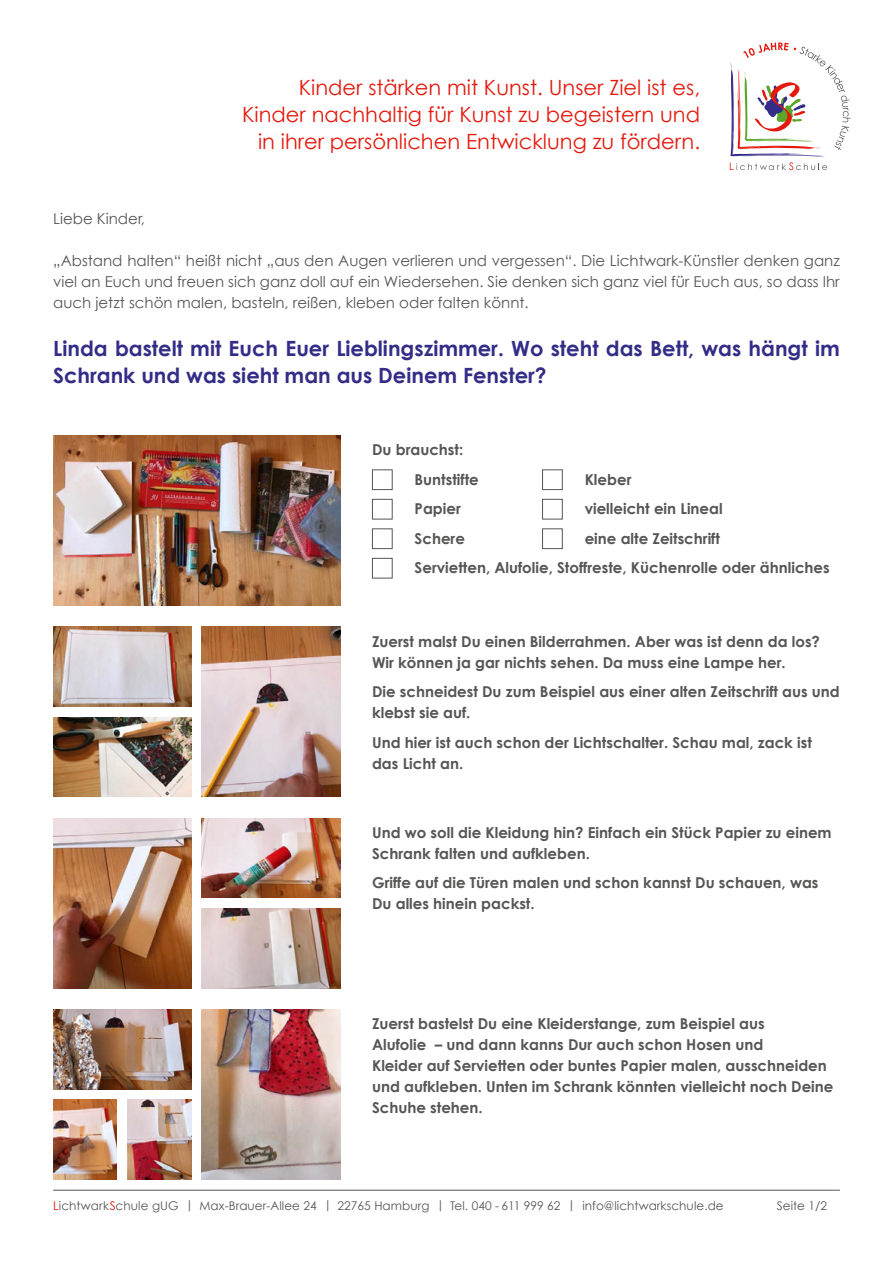
<style>
.page{position:relative;width:893px;height:1263px;background:#fff}
.page>*{position:absolute;margin:0;border:0;box-sizing:border-box;transform-origin:0 0}
.t1{font:21px/27px "Century Gothic";color:#e4190d;text-align:right}
.t2{font:700 21px/27px "Century Gothic";color:#332d88}
.t3{font:700 15px/21px "Century Gothic";color:#565655}
.t4{font:15px/21px "Century Gothic";color:#565655;text-align:justify}
.t5{font:12px "Century Gothic";letter-spacing:.005em;color:#565655}
.s1{color:#e4190d}
</style>
<div class="page">
<hr style="left:53px;top:1190px;width:787px;height:1px;background:#565655">
<svg style="left:730px;top:43px;width:120px;height:127px"></svg>
<div style="left:372px;top:469px;width:21px;height:21px;border:1px solid #565655"></div>
<div style="left:542px;top:469px;width:21px;height:21px;border:1px solid #565655"></div>
<div style="left:372px;top:499px;width:21px;height:20px;border:1px solid #565655"></div>
<div style="left:542px;top:499px;width:21px;height:20px;border:1px solid #565655"></div>
<div style="left:372px;top:528px;width:21px;height:21px;border:1px solid #565655"></div>
<div style="left:542px;top:528px;width:21px;height:21px;border:1px solid #565655"></div>
<div style="left:372px;top:558px;width:21px;height:20px;border:1px solid #565655"></div>
<img style="left:53px;top:435px;width:287px;height:170px">
<img style="left:202px;top:627px;width:138px;height:170px">
<img style="left:53px;top:627px;width:138px;height:79px">
<img style="left:202px;top:818px;width:138px;height:80px">
<img style="left:53px;top:1009px;width:138px;height:80px">
<img style="left:53px;top:717px;width:138px;height:80px">
<img style="left:202px;top:908px;width:138px;height:80px">
<img style="left:202px;top:1009px;width:138px;height:170px">
<img style="left:53px;top:1100px;width:64px;height:79px">
<img style="left:128px;top:1100px;width:63px;height:79px">
<img style="left:53px;top:818px;width:138px;height:170px">
<p class="t1" style="left:242px;top:74px;width:460px">Kinder stärken mit Kunst. Unser Ziel ist es,<br>Kinder nachhaltig für Kunst zu begeistern und in ihrer persönlichen Entwicklung zu fördern.</p>
<p class="t4" style="left:53px;top:208px;width:93px">Liebe Kinder,</p>
<p class="t4" style="left:53px;top:250px;width:788px">„Abstand halten“ heißt nicht „aus den Augen verlieren und vergessen“. Die Lichtwark-Künstler denken ganz viel an Euch und freuen sich ganz doll auf ein Wiedersehen. Sie denken sich ganz viel für Euch aus, so dass Ihr auch jetzt schön malen, basteln, reißen, kleben oder falten könnt.</p>
<p class="t2" style="left:53px;top:334px;width:788px">Linda bastelt mit Euch Euer Lieblingszimmer. Wo steht das Bett, was hängt im<br>Schrank und was sieht man aus Deinem Fenster?</p>
<p class="t3" style="left:372px;top:439px;width:93px">Du brauchst:</p>
<p class="t3" style="left:415px;top:468px;width:66px">Buntstifte</p>
<p class="t3" style="left:585px;top:468px;width:48px">Kleber</p>
<p class="t3" style="left:415px;top:498px;width:48px">Papier</p>
<p class="t3" style="left:585px;top:498px;width:139px">vielleicht ein Lineal</p>
<p class="t3" style="left:415px;top:527px;width:52px">Schere</p>
<p class="t3" style="left:585px;top:527px;width:137px">eine alte Zeitschrift</p>
<p class="t3" style="left:415px;top:557px;width:417px">Servietten, Alufolie, Stoffreste, Küchenrolle oder ähnliches</p>
<p class="t3" style="left:372px;top:630px;width:449px">Zuerst malst Du einen Bilderrahmen. Aber was ist denn da los?<br>Wir können ja gar nichts sehen. Da muss eine Lampe her.</p>
<p class="t3" style="left:372px;top:681px;width:469px">Die schneidest Du zum Beispiel aus einer alten Zeitschrift aus und klebst sie auf.</p>
<p class="t3" style="left:372px;top:731px;width:441px">Und hier ist auch schon der Lichtschalter. Schau mal, zack ist das Licht an.</p>
<p class="t3" style="left:372px;top:821px;width:461px">Und wo soll die Kleidung hin? Einfach ein Stück Papier zu einem<br>Schrank falten und aufkleben.</p>
<p class="t3" style="left:372px;top:872px;width:448px">Griffe auf die Türen malen und schon kannst Du schauen, was<br>Du alles hinein packst.</p>
<p class="t3" style="left:372px;top:1013px;width:463px">Zuerst bastelst Du eine Kleiderstange, zum Beispiel aus<br>Alufolie – und dann kanns Dur auch schon Hosen und<br>Kleider auf Servietten oder buntes Papier malen, ausschneiden und aufkleben. Unten im Schrank könnten vielleicht noch Deine Schuhe stehen.</p>
<p class="t5" style="left:53px;top:1198px;width:672px"><span class="s1">L</span>ichtwark<span class="s1">S</span>chule gUG | Max-Brauer-Allee 24 | 22765 Hamburg | Tel. 040 - 611 999 62 | info@lichtwarkschule.de</p>
<p class="t5" style="left:777px;top:1198px;width:52px">Seite 1/2</p>
</div>
